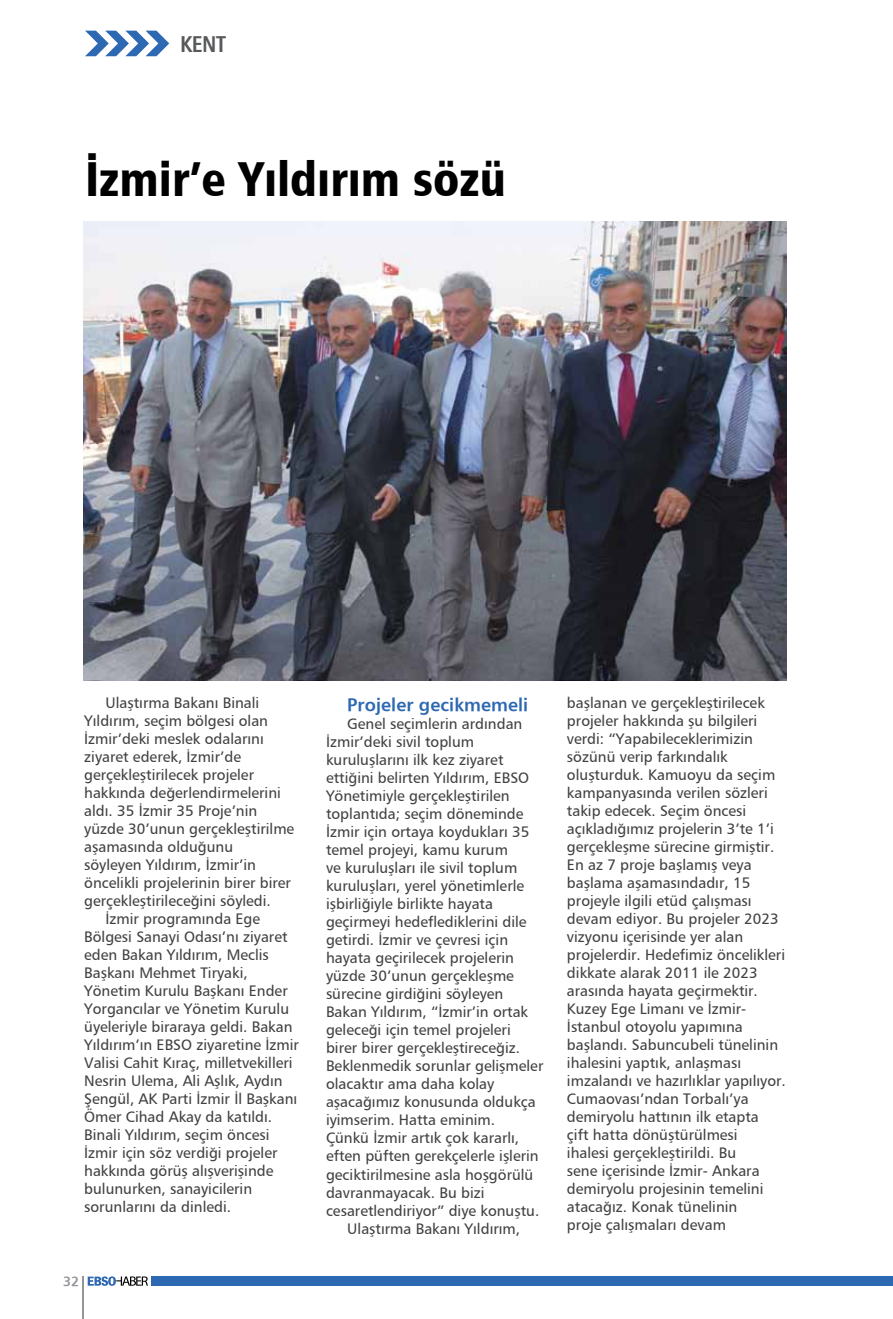
<style>
.page{position:relative;width:893px;height:1319px;background:#fff}
.page>*{position:absolute;margin:0;border:0;box-sizing:border-box;transform-origin:0 0}
.t1{font:900 condensed 48px "Frutiger";color:#000}
.t2{font:700 condensed 22.5px "Frutiger";color:#58595b}
.t3{font:700 18px "Frutiger";letter-spacing:.005em;color:#2d68b2}
.t4{font:15px/18px "Frutiger Roman";color:#414042}
.t5{font:700 13.5px "Frutiger";color:#939598}
</style>
<div class="page">
<svg style="left:88px;top:1276px;width:60px;height:9px"></svg>
<div style="left:151px;top:1276px;width:742px;height:9px;background:#2d68b2"></div>
<hr style="left:83px;top:1276px;width:1px;height:42px;background:#939598">
<svg style="left:85px;top:31px;width:84px;height:25px"></svg>
<img style="left:83px;top:221px;width:704px;height:459px">
<h2 class="t2" style="left:180px;top:30px;width:48px">KENT</h2>
<h1 class="t1" style="left:85px;top:149px;width:423px">İzmir’e Yıldırım sözü</h1>
<p class="t4" style="left:105px;top:693px;width:155px">Ulaştırma Bakanı Binali</p>
<p class="t4" style="left:84px;top:711px;width:185px">Yıldırım, seçim bölgesi olan</p>
<p class="t4" style="left:84px;top:729px;width:181px">İzmir’deki meslek odalarını</p>
<p class="t4" style="left:84px;top:747px;width:158px">ziyaret ederek, İzmir’de</p>
<p class="t4" style="left:84px;top:765px;width:171px">gerçekleştirilecek projeler</p>
<p class="t4" style="left:84px;top:783px;width:198px">hakkında değerlendirmelerini</p>
<p class="t4" style="left:84px;top:801px;width:175px">aldı. 35 İzmir 35 Proje’nin</p>
<p class="t4" style="left:84px;top:819px;width:212px">yüzde 30’unun gerçekleştirilme</p>
<p class="t4" style="left:84px;top:837px;width:150px">aşamasında olduğunu</p>
<p class="t4" style="left:84px;top:855px;width:173px">söyleyen Yıldırım, İzmir’in</p>
<p class="t4" style="left:84px;top:873px;width:208px">öncelikli projelerinin birer birer</p>
<p class="t4" style="left:84px;top:891px;width:188px">gerçekleştirileceğini söyledi.</p>
<p class="t4" style="left:105px;top:909px;width:156px">İzmir programında Ege</p>
<p class="t4" style="left:84px;top:927px;width:205px">Bölgesi Sanayi Odası’nı ziyaret</p>
<p class="t4" style="left:84px;top:945px;width:186px">eden Bakan Yıldırım, Meclis</p>
<p class="t4" style="left:84px;top:963px;width:165px">Başkanı Mehmet Tiryaki,</p>
<p class="t4" style="left:84px;top:981px;width:205px">Yönetim Kurulu Başkanı Ender</p>
<p class="t4" style="left:84px;top:999px;width:206px">Yorgancılar ve Yönetim Kurulu</p>
<p class="t4" style="left:84px;top:1017px;width:210px">üyeleriyle biraraya geldi. Bakan</p>
<p class="t4" style="left:84px;top:1035px;width:216px">Yıldırım’ın EBSO ziyaretine İzmir</p>
<p class="t4" style="left:84px;top:1053px;width:210px">Valisi Cahit Kıraç, milletvekilleri</p>
<p class="t4" style="left:84px;top:1071px;width:200px">Nesrin Ulema, Ali Aşlık, Aydın</p>
<p class="t4" style="left:84px;top:1089px;width:215px">Şengül, AK Parti İzmir İl Başkanı</p>
<p class="t4" style="left:84px;top:1107px;width:189px">Ömer Cihad Akay da katıldı.</p>
<p class="t4" style="left:84px;top:1125px;width:187px">Binali Yıldırım, seçim öncesi</p>
<p class="t4" style="left:84px;top:1143px;width:195px">İzmir için söz verdiği projeler</p>
<p class="t4" style="left:84px;top:1161px;width:191px">hakkında görüş alışverişinde</p>
<p class="t4" style="left:84px;top:1179px;width:169px">bulunurken, sanayicilerin</p>
<p class="t4" style="left:84px;top:1197px;width:148px">sorunlarını da dinledi.</p>
<p class="t5" style="left:63px;top:1272px;width:18px">32</p>
<p class="t3" style="left:347px;top:693px;width:182px">Projeler gecikmemeli</p>
<p class="t4" style="left:347px;top:714px;width:177px">Genel seçimlerin ardından</p>
<p class="t4" style="left:326px;top:732px;width:150px">İzmir’deki sivil toplum</p>
<p class="t4" style="left:326px;top:750px;width:179px">kuruluşlarını ilk kez ziyaret</p>
<p class="t4" style="left:326px;top:768px;width:205px">ettiğini belirten Yıldırım, EBSO</p>
<p class="t4" style="left:326px;top:786px;width:185px">Yönetimiyle gerçekleştirilen</p>
<p class="t4" style="left:326px;top:804px;width:199px">toplantıda; seçim döneminde</p>
<p class="t4" style="left:326px;top:822px;width:205px">İzmir için ortaya koydukları 35</p>
<p class="t4" style="left:326px;top:840px;width:183px">temel projeyi, kamu kurum</p>
<p class="t4" style="left:326px;top:858px;width:193px">ve kuruluşları ile sivil toplum</p>
<p class="t4" style="left:326px;top:876px;width:200px">kuruluşları, yerel yönetimlerle</p>
<p class="t4" style="left:326px;top:894px;width:169px">işbirliğiyle birlikte hayata</p>
<p class="t4" style="left:326px;top:912px;width:202px">geçirmeyi hedeflediklerini dile</p>
<p class="t4" style="left:326px;top:930px;width:184px">getirdi. İzmir ve çevresi için</p>
<p class="t4" style="left:326px;top:948px;width:190px">hayata geçirilecek projelerin</p>
<p class="t4" style="left:326px;top:966px;width:189px">yüzde 30’unun gerçekleşme</p>
<p class="t4" style="left:326px;top:984px;width:179px">sürecine girdiğini söyleyen</p>
<p class="t4" style="left:326px;top:1002px;width:204px">Bakan Yıldırım, “İzmir’in ortak</p>
<p class="t4" style="left:326px;top:1020px;width:186px">geleceği için temel projeleri</p>
<p class="t4" style="left:326px;top:1038px;width:196px">birer birer gerçekleştireceğiz.</p>
<p class="t4" style="left:326px;top:1056px;width:219px">Beklenmedik sorunlar gelişmeler</p>
<p class="t4" style="left:326px;top:1074px;width:170px">olacaktır ama daha kolay</p>
<p class="t4" style="left:326px;top:1092px;width:211px">aşacağımız konusunda oldukça</p>
<p class="t4" style="left:326px;top:1110px;width:171px">iyimserim. Hatta eminim.</p>
<p class="t4" style="left:326px;top:1128px;width:195px">Çünkü İzmir artık çok kararlı,</p>
<p class="t4" style="left:326px;top:1146px;width:214px">eften püften gerekçelerle işlerin</p>
<p class="t4" style="left:326px;top:1164px;width:209px">geciktirilmesine asla hoşgörülü</p>
<p class="t4" style="left:326px;top:1182px;width:160px">davranmayacak. Bu bizi</p>
<p class="t4" style="left:326px;top:1200px;width:215px">cesaretlendiriyor” diye konuştu.</p>
<p class="t4" style="left:347px;top:1218px;width:174px">Ulaştırma Bakanı Yıldırım,</p>
<p class="t4" style="left:567px;top:693px;width:220px">başlanan ve gerçekleştirilecek projeler hakkında şu bilgileri verdi: “Yapabileceklerimizin sözünü verip farkındalık oluşturduk. Kamuoyu da seçim kampanyasında verilen sözleri takip edecek. Seçim öncesi açıkladığımız projelerin 3’te 1’i gerçekleşme sürecine girmiştir.<br>En az 7 proje başlamış veya başlama aşamasındadır, 15 projeyle ilgili etüd çalışması devam ediyor. Bu projeler 2023 vizyonu içerisinde yer alan projelerdir. Hedefimiz öncelikleri dikkate alarak 2011 ile 2023 arasında hayata geçirmektir.<br>Kuzey Ege Limanı ve İzmir-<br>İstanbul otoyolu yapımına başlandı. Sabuncubeli tünelinin ihalesini yaptık, anlaşması imzalandı ve hazırlıklar yapılıyor.<br>Cumaovası’ndan Torbalı’ya demiryolu hattının ilk etapta<br>çift hatta dönüştürülmesi<br>ihalesi gerçekleştirildi. Bu<br>sene içerisinde İzmir- Ankara demiryolu projesinin temelini atacağız. Konak tünelinin<br>proje çalışmaları devam</p>
</div>
